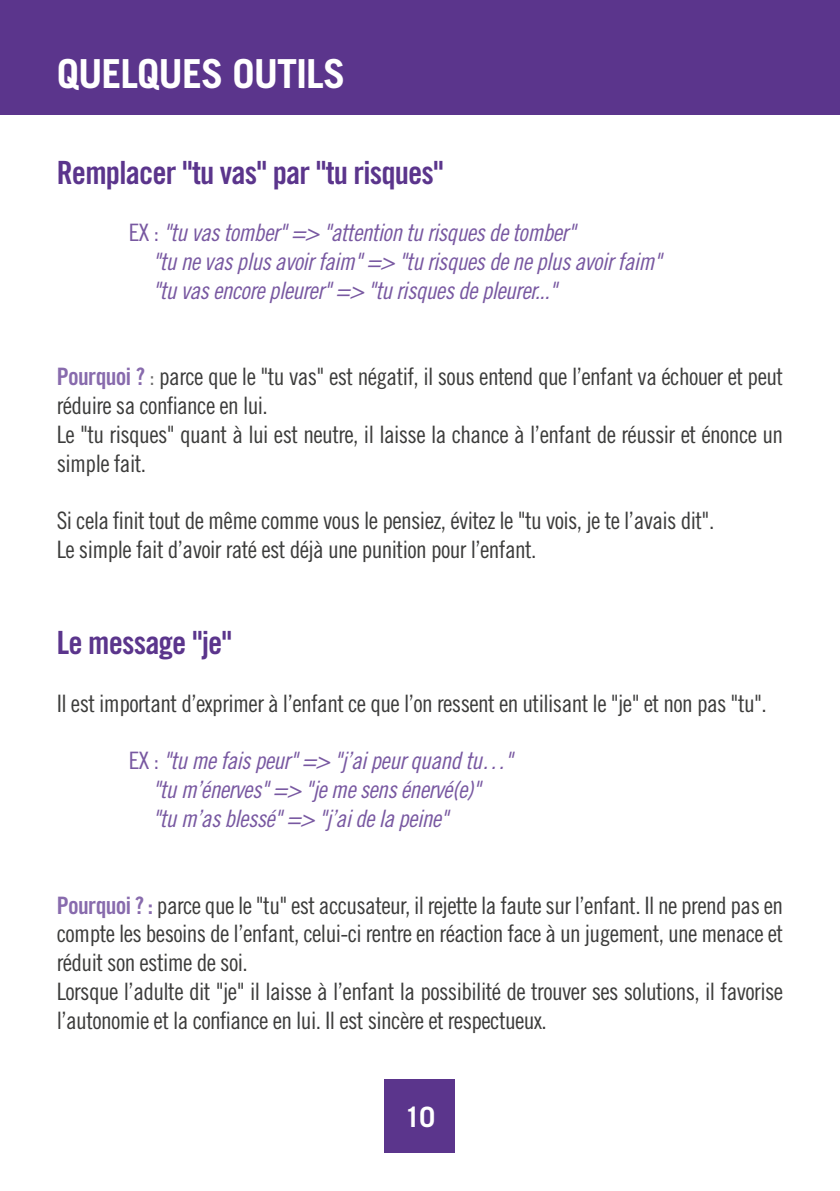
<style>
.page{position:relative;width:840px;height:1191px;background:#fff}
.page>*{position:absolute;margin:0;border:0;box-sizing:border-box;transform-origin:0 0}
.t1{font:700 40px "Trade Gothic";letter-spacing:-.025em;color:#fff}
.t2{font:32px "Trade Gothic Bold Cond Twenty";letter-spacing:-.025em;color:#5b358c}
.t3{font:700 28px "Trade Gothic";color:#fff}
.t4{font:24px/28.8px "Trade Gothic Cond Eighteen";letter-spacing:-.025em;color:#3c3c3b}
.t5{font:24px/28.8px "Trade Gothic Cond Eighteen Obl";letter-spacing:-.025em;color:#7858a1}
.s1{font-family:"Trade Gothic Cond Eighteen"}
.s2{font-family:"Trade Gothic Bold Cond Twenty";color:#886bad}
.s3{color:#706f6f}
</style>
<div class="page">
<div style="left:0;top:0;width:839px;height:115px;background:#5b358c"></div>
<div style="left:385px;top:1079px;width:69px;height:73px;background:#5b358c"></div>
<h1 class="t1" style="left:57px;top:49px;width:290px">QUELQUES OUTILS</h1>
<h2 class="t2" style="left:57px;top:153px;width:388px">Remplacer "tu vas" par "tu risques"</h2>
<p class="t5" style="left:152px;top:218px;width:510px;text-indent:-24px"><span class="s1">EX :</span> "tu vas tomber" =&gt; "attention tu risques de tomber"<br>"tu ne vas plus avoir faim" =&gt; "tu risques de ne plus avoir faim" "tu vas encore pleurer" =&gt; "tu risques de pleurer..."</p>
<p class="t4" style="left:57px;top:362px;width:727px"><span class="s2">Pourquoi ?</span> <span class="s3">:</span> parce que le "tu vas" est négatif, il sous entend que l’enfant va échouer et peut réduire sa confiance en lui.<br>Le "tu risques" quant à lui est neutre, il laisse la chance à l’enfant de réussir et énonce un simple fait.</p>
<p class="t4" style="left:57px;top:506px;width:658px">Si cela finit tout de même comme vous le pensiez, évitez le "tu vois, je te l’avais dit".<br>Le simple fait d’avoir raté est déjà une punition pour l’enfant.</p>
<h2 class="t2" style="left:57px;top:623px;width:177px">Le message "je"</h2>
<p class="t4" style="left:57px;top:688px;width:711px">Il est important d’exprimer à l’enfant ce que l’on ressent en utilisant le "je" et non pas "tu".</p>
<p class="t5" style="left:152px;top:746px;width:362px;text-indent:-24px"><span class="s1">EX :</span> "tu me fais peur" =&gt; "j’ai peur quand tu…" "tu m’énerves" =&gt; "je me sens énervé(e)"<br>"tu m’as blessé" =&gt; "j’ai de la peine"</p>
<p class="t4" style="left:57px;top:890px;width:727px"><span class="s2">Pourquoi ? :</span> parce que le "tu" est accusateur, il rejette la faute sur l’enfant. Il ne prend pas en compte les besoins de l’enfant, celui-ci rentre en réaction face à un jugement, une menace et réduit son estime de soi.<br>Lorsque l’adulte dit "je" il laisse à l’enfant la possibilité de trouver ses solutions, il favorise l’autonomie et la confiance en lui. Il est sincère et respectueux.</p>
<p class="t3" style="left:404px;top:1099px;width:32px">10</p>
</div>
